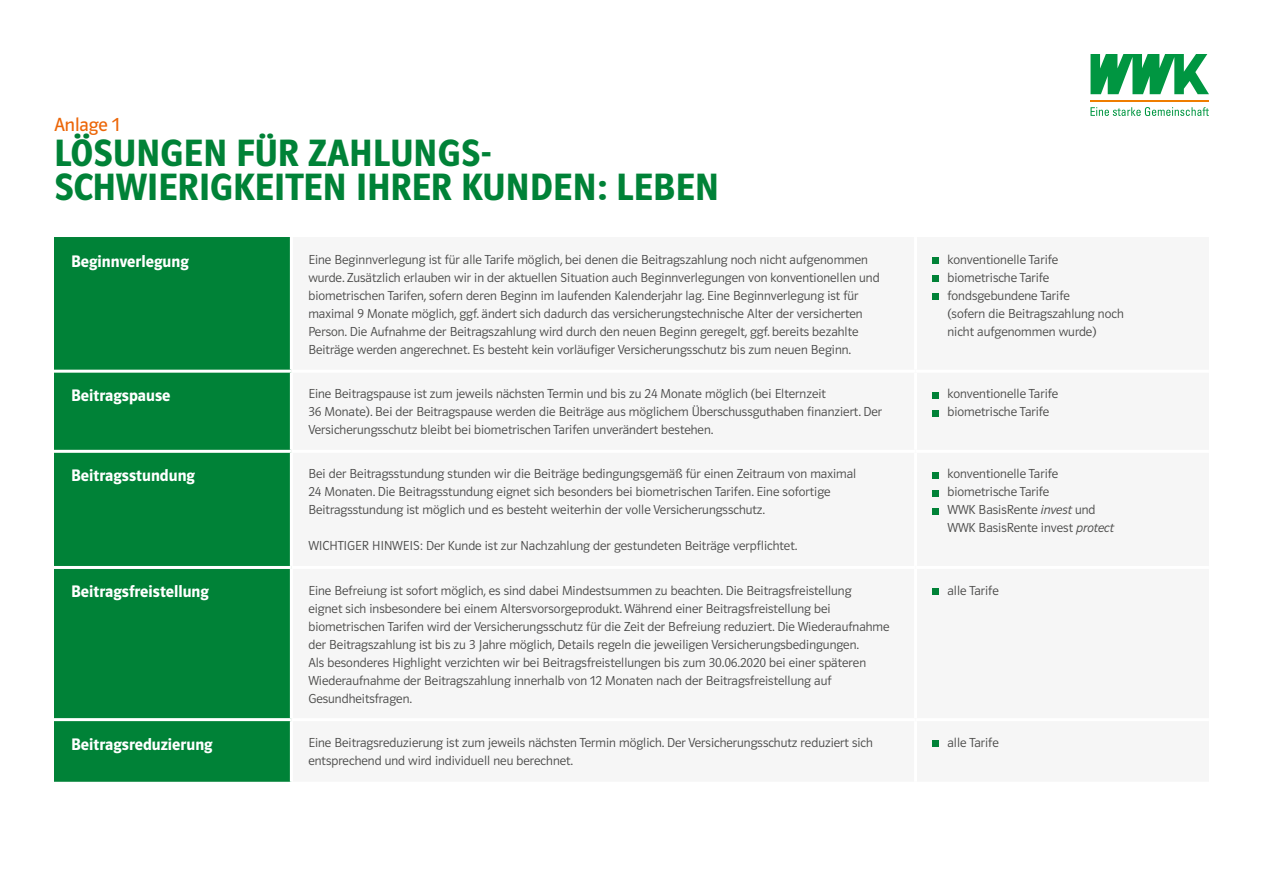
<style>
.page{position:relative;width:1263px;height:893px;background:#fff}
.page>*{position:absolute;margin:0;border:0;box-sizing:border-box;transform-origin:0 0}
.t1{font:600 39.3px/34.8px "WWK Polo 66";color:#008237}
.t2{font:19.65px "WWK Polo 66 Buch";color:#ec6608}
.t3{font:600 17.25px "WWK Polo 66";color:#fff}
.t4{font:13.5px/18px "WWK Polo 66 Leicht";color:#4a4a49}
.s1{font-family:"WWK Polo 66 Leicht Kursiv"}
</style>
<div class="page">
<svg style="left:1090px;top:54px;width:119px;height:40px"></svg>
<hr style="left:1090px;top:100px;width:119px;height:1px;background:#ef7d00">
<svg style="left:1090px;top:107px;width:119px;height:9px"></svg>
<div style="left:54px;top:237px;width:236px;height:545px;background:#008237"></div>
<hr style="left:54px;top:370px;width:237px;height:3px;background:#fff">
<hr style="left:54px;top:450px;width:237px;height:3px;background:#fff">
<hr style="left:54px;top:566px;width:237px;height:3px;background:#fff">
<hr style="left:54px;top:718px;width:237px;height:3px;background:#fff">
<div style="left:932px;top:258px;width:7px;height:6px;background:#008237"></div>
<div style="left:932px;top:276px;width:7px;height:6px;background:#008237"></div>
<div style="left:932px;top:294px;width:7px;height:6px;background:#008237"></div>
<div style="left:932px;top:392px;width:7px;height:6px;background:#008237"></div>
<div style="left:932px;top:410px;width:7px;height:6px;background:#008237"></div>
<div style="left:932px;top:472px;width:7px;height:6px;background:#008237"></div>
<div style="left:932px;top:490px;width:7px;height:6px;background:#008237"></div>
<div style="left:932px;top:508px;width:7px;height:6px;background:#008237"></div>
<div style="left:932px;top:588px;width:7px;height:7px;background:#008237"></div>
<div style="left:932px;top:740px;width:7px;height:7px;background:#008237"></div>
<h2 class="t2" style="left:54px;top:114px;width:68px">Anlage 1</h2>
<h1 class="t1" style="left:54px;top:136px;width:666px">LÖSUNGEN FÜR ZAHLUNGS-<br>SCHWIERIGKEITEN IHRER KUNDEN: LEBEN</h1>
<p class="t3" style="left:71px;top:252px;width:119px">Beginnverlegung</p>
<p class="t4" style="left:308px;top:251px;width:573px">Eine Beginnverlegung ist für alle Tarife möglich, bei denen die Beitragszahlung noch nicht aufgenommen wurde. Zusätzlich erlauben wir in der aktuellen Situation auch Beginnverlegungen von konventionellen und biometrischen Tarifen, sofern deren Beginn im laufenden Kalenderjahr lag. Eine Beginnverlegung ist für maximal 9 Monate möglich, ggf. ändert sich dadurch das versicherungstechnische Alter der versicherten Person. Die Aufnahme der Beitragszahlung wird durch den neuen Beginn geregelt, ggf. bereits bezahlte Beiträge werden angerechnet. Es besteht kein vorläufiger Versicherungsschutz bis zum neuen Beginn.</p>
<p class="t4" style="left:947px;top:251px;width:178px">konventionelle Tarife biometrische Tarife fondsgebundene Tarife<br>(sofern die Beitragszahlung noch nicht aufgenommen wurde)</p>
<p class="t3" style="left:71px;top:386px;width:101px">Beitragspause</p>
<p class="t4" style="left:308px;top:385px;width:575px">Eine Beitragspause ist zum jeweils nächsten Termin und bis zu 24 Monate möglich (bei Elternzeit<br>36 Monate). Bei der Beitragspause werden die Beiträge aus möglichem Überschussguthaben finanziert. Der<br>Versicherungsschutz bleibt bei biometrischen Tarifen unverändert bestehen.</p>
<p class="t4" style="left:947px;top:385px;width:112px">konventionelle Tarife biometrische Tarife</p>
<p class="t3" style="left:71px;top:466px;width:126px">Beitragsstundung</p>
<p class="t4" style="left:308px;top:465px;width:549px">Bei der Beitragsstundung stunden wir die Beiträge bedingungsgemäß für einen Zeitraum von maximal<br>24 Monaten. Die Beitragsstundung eignet sich besonders bei biometrischen Tarifen. Eine sofortige<br>Beitragsstundung ist möglich und es besteht weiterhin der volle Versicherungsschutz.</p>
<p class="t4" style="left:308px;top:537px;width:490px">WICHTIGER HINWEIS: Der Kunde ist zur Nachzahlung der gestundeten Beiträge verpflichtet.</p>
<p class="t4" style="left:947px;top:465px;width:168px">konventionelle Tarife biometrische Tarife<br>WWK BasisRente <span class="s1">invest</span> und<br>WWK BasisRente invest <span class="s1">protect</span></p>
<p class="t3" style="left:71px;top:582px;width:139px">Beitragsfreistellung</p>
<p class="t4" style="left:308px;top:581px;width:583px">Eine Befreiung ist sofort möglich, es sind dabei Mindestsummen zu beachten. Die Beitragsfreistellung<br>eignet sich insbesondere bei einem Altersvorsorgeprodukt. Während einer Beitragsfreistellung bei biometrischen Tarifen wird der Versicherungsschutz für die Zeit der Befreiung reduziert. Die Wiederaufnahme der Beitragszahlung ist bis zu 3 Jahre möglich, Details regeln die jeweiligen Versicherungsbedingungen.<br>Als besonderes Highlight verzichten wir bei Beitragsfreistellungen bis zum 30.06.2020 bei einer späteren Wiederaufnahme der Beitragszahlung innerhalb von 12 Monaten nach der Beitragsfreistellung auf Gesundheitsfragen.</p>
<p class="t4" style="left:947px;top:581px;width:53px">alle Tarife</p>
<p class="t3" style="left:71px;top:734px;width:143px">Beitragsreduzierung</p>
<p class="t4" style="left:308px;top:733px;width:566px">Eine Beitragsreduzierung ist zum jeweils nächsten Termin möglich. Der Versicherungsschutz reduziert sich entsprechend und wird individuell neu berechnet.</p>
<p class="t4" style="left:947px;top:733px;width:53px">alle Tarife</p>
</div>
